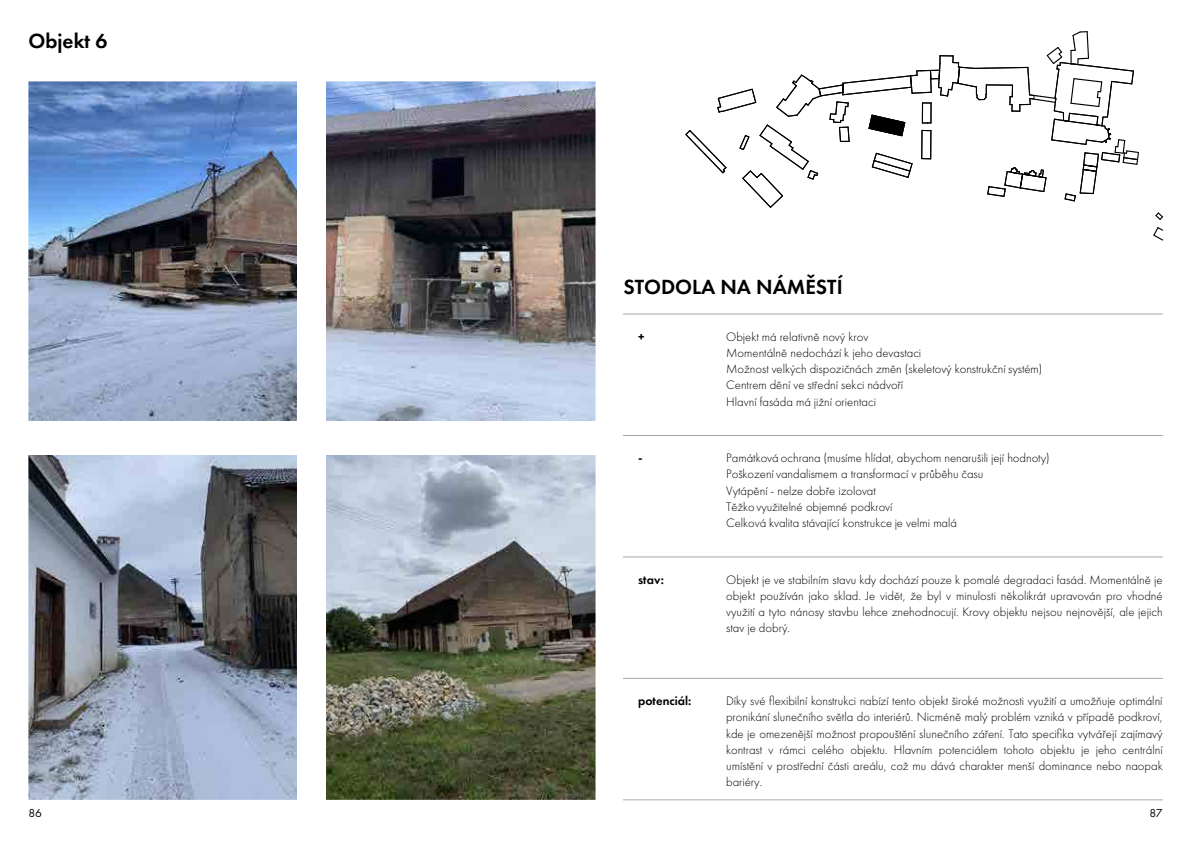
<style>
.page{position:relative;width:1191px;height:842px;background:#fff}
.page>*{position:absolute;margin:0;border:0;box-sizing:border-box;transform-origin:0 0}
.t1{font:600 21.3px "Futura PT";color:#000}
.t2{font:300 12.8px/16.2px "Futura PT";letter-spacing:-.005em;color:#000}
.t3{font:600 12.8px "Futura PT";color:#000}
.t4{font:12px "Futura PT";color:#000}
</style>
<div class="page">
<svg style="left:1153px;top:212px;width:11px;height:29px"></svg>
<svg style="left:685px;top:31px;width:454px;height:177px"></svg>
<img style="left:28px;top:81px;width:568px;height:719px">
<hr style="left:623px;top:314px;width:539px;height:1px;background:#a8a8a8">
<hr style="left:623px;top:435px;width:539px;height:1px;background:#a8a8a8">
<hr style="left:623px;top:557px;width:539px;height:1px;background:#a8a8a8">
<hr style="left:623px;top:678px;width:539px;height:1px;background:#a8a8a8">
<hr style="left:623px;top:800px;width:539px;height:1px;background:#a8a8a8">
<h1 class="t1" style="left:28px;top:28px;width:81px">Objekt 6</h1>
<h1 class="t1" style="left:623px;top:274px;width:221px">STODOLA NA NÁMĚSTÍ</h1>
<p class="t2" style="left:726px;top:329px;width:318px">Objekt má relativně nový krov<br>Momentálně nedochází k jeho devastaci<br>Možnost velkých dispozičnách změn (skeletový konstrukční systém)<br>Centrem dění ve střední sekci nádvoří<br>Hlavní fasáda má jižní orientaci</p>
<p class="t3" style="left:638px;top:329px;width:8px">+</p>
<p class="t3" style="left:638px;top:450px;width:6px">-</p>
<p class="t2" style="left:726px;top:450px;width:325px">Památková ochrana (musíme hlídat, abychom nenarušili její hodnoty)<br>Poškození vandalismem a transformací v průběhu času<br>Vytápění - nelze dobře izolovat<br>Těžko využitelné objemné podkroví<br>Celková kvalita stávající konstrukce je velmi malá</p>
<p class="t3" style="left:638px;top:572px;width:27px">stav:</p>
<p class="t2" style="left:726px;top:572px;width:438px;text-align:justify">Objekt je ve stabilním stavu kdy dochází pouze k pomalé degradaci fasád. Momentálně je objekt používán jako sklad. Je vidět, že byl v minulosti několikrát upravován pro vhodné využití a tyto nánosy stavbu lehce znehodnocují. Krovy objektu nejsou nejnovější, ale jejich stav je dobrý.</p>
<p class="t3" style="left:638px;top:693px;width:55px">potenciál:</p>
<p class="t2" style="left:726px;top:693px;width:438px;text-align:justify">Díky své flexibilní konstrukci nabízí tento objekt široké možnosti využití a umožňuje optimální pronikání slunečního světla do interiérů. Nicméně malý problém vzniká v případě podkroví, kde je omezenější možnost propouštění slunečního záření. Tato specifika vytvářejí zajímavý kontrast v rámci celého objektu. Hlavním potenciálem tohoto objektu je jeho centrální umístění v prostřední části areálu, což mu dává charakter menší dominance nebo naopak bariéry.</p>
<p class="t4" style="left:28px;top:806px;width:15px">86</p>
<p class="t4" style="left:1149px;top:806px;width:15px">87</p>
</div>
